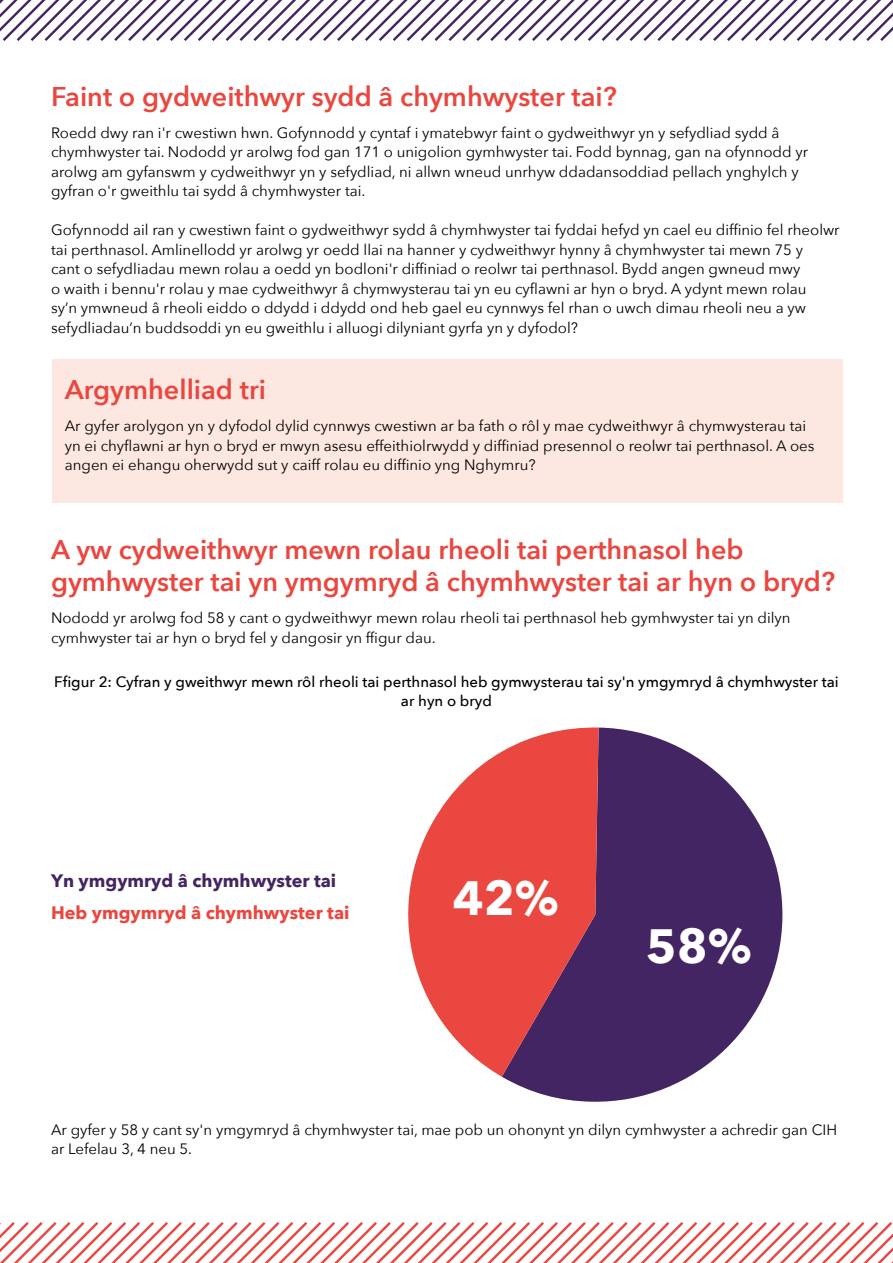
<style>
.page{position:relative;width:893px;height:1263px;background:#fff}
.page>*{position:absolute;margin:0;border:0;box-sizing:border-box;transform-origin:0 0}
.t1{font:700 48px "Avenir Next";color:#fff}
.t2{font:600 27px/32.4px "Avenir Next";color:#e9473f}
.t3{font:700 18px "Avenir Next";color:#e9473f}
.t4{font:700 18px "Avenir Next";color:#442563}
.t5{font:15px/19.5px "Avenir Next";color:#000}
.t6{font:500 15px/19.5px "Avenir Next";color:#000;text-align:center}
</style>
<div class="page">
<svg style="left:0;top:1222px;width:893px;height:41px"></svg>
<svg style="left:0;top:0;width:893px;height:41px"></svg>
<div style="left:52px;top:359px;width:791px;height:144px;background:#fde8e1"></div>
<svg style="left:502px;top:727px;width:281px;height:375px;fill:#442563"></svg>
<svg style="left:408px;top:727px;width:191px;height:350px;fill:#e9473f"></svg>
<h2 class="t2" style="left:51px;top:79px;width:567px">Faint o gydweithwyr sydd â chymhwyster tai?</h2>
<p class="t5" style="left:51px;top:122px;width:759px">Roedd dwy ran i'r cwestiwn hwn. Gofynnodd y cyntaf i ymatebwyr faint o gydweithwyr yn y sefydliad sydd â chymhwyster tai. Nododd yr arolwg fod gan 171 o unigolion gymhwyster tai. Fodd bynnag, gan na ofynnodd yr arolwg am gyfanswm y cydweithwyr yn y sefydliad, ni allwn wneud unrhyw ddadansoddiad pellach ynghylch y gyfran o'r gweithlu tai sydd â chymhwyster tai.</p>
<p class="t5" style="left:51px;top:220px;width:790px">Gofynnodd ail ran y cwestiwn faint o gydweithwyr sydd â chymhwyster tai fyddai hefyd yn cael eu diffinio fel rheolwr tai perthnasol. Amlinellodd yr arolwg yr oedd llai na hanner y cydweithwyr hynny â chymhwyster tai mewn 75 y<br>cant o sefydliadau mewn rolau a oedd yn bodloni'r diffiniad o reolwr tai perthnasol. Bydd angen gwneud mwy<br>o waith i bennu'r rolau y mae cydweithwyr â chymwysterau tai yn eu cyflawni ar hyn o bryd. A ydynt mewn rolau<br>sy’n ymwneud â rheoli eiddo o ddydd i ddydd ond heb gael eu cynnwys fel rhan o uwch dimau rheoli neu a yw sefydliadau’n buddsoddi yn eu gweithlu i alluogi dilyniant gyrfa yn y dyfodol?</p>
<h2 class="t2" style="left:65px;top:373px;width:203px">Argymhelliad tri</h2>
<p class="t5" style="left:65px;top:416px;width:751px">Ar gyfer arolygon yn y dyfodol dylid cynnwys cwestiwn ar ba fath o rôl y mae cydweithwyr â chymwysterau tai yn ei chyflawni ar hyn o bryd er mwyn asesu effeithiolrwydd y diffiniad presennol o reolwr tai perthnasol. A oes angen ei ehangu oherwydd sut y caiff rolau eu diffinio yng Nghymru?</p>
<h2 class="t2" style="left:51px;top:532px;width:785px">A yw cydweithwyr mewn rolau rheoli tai perthnasol heb gymhwyster tai yn ymgymryd â chymhwyster tai ar hyn o bryd?</h2>
<p class="t5" style="left:51px;top:608px;width:741px">Nododd yr arolwg fod 58 y cant o gydweithwyr mewn rolau rheoli tai perthnasol heb gymhwyster tai yn dilyn cymhwyster tai ar hyn o bryd fel y dangosir yn ffigur dau.</p>
<p class="t6" style="left:54px;top:671px;width:786px">Ffigur 2: Cyfran y gweithwyr mewn rôl rheoli tai perthnasol heb gymwysterau tai sy'n ymgymryd â chymhwyster tai ar hyn o bryd</p>
<p class="t4" style="left:51px;top:865px;width:287px">Yn ymgymryd â chymhwyster tai</p>
<p class="t3" style="left:51px;top:897px;width:300px">Heb ymgymryd â chymhwyster tai</p>
<h1 class="t1" style="left:453px;top:856px;width:107px">42%</h1>
<h1 class="t1" style="left:646px;top:904px;width:107px">58%</h1>
<p class="t5" style="left:51px;top:1119px;width:788px">Ar gyfer y 58 y cant sy'n ymgymryd â chymhwyster tai, mae pob un ohonynt yn dilyn cymhwyster a achredir gan CIH ar Lefelau 3, 4 neu 5.</p>
</div>
